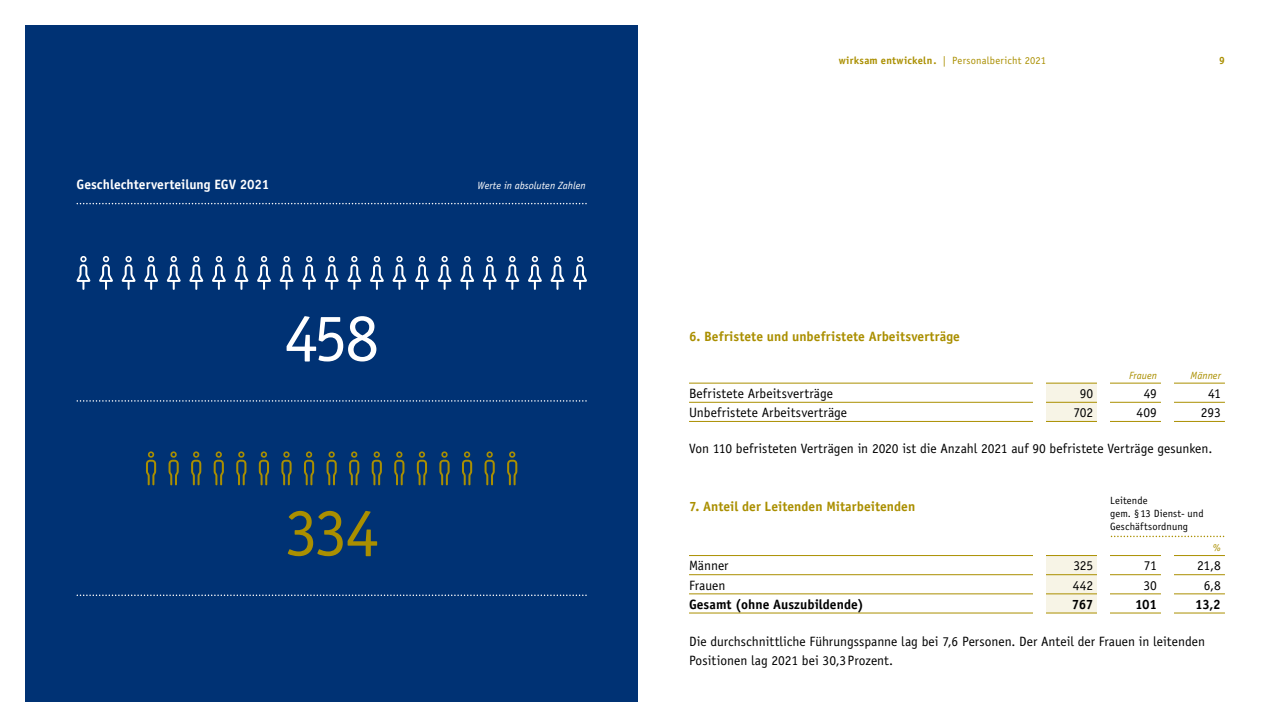
<style>
.page{position:relative;width:1276px;height:728px;background:#fff}
.page>*{position:absolute;margin:0;border:0;box-sizing:border-box;transform-origin:0 0}
.t1{font:67.5px "Officina Sans";color:#fff}
.t2{font:67.5px "Officina Sans";color:#aa8f00}
.t3{font:13.5px/19.2px "Officina Sans";color:#000}
.t4{font:700 13.5px "Officina Sans";letter-spacing:.005em;color:#aa8f00}
.t5{font:700 13.5px "Officina Sans";color:#000}
.t6{font:700 13.5px "Officina Sans";color:#fff}
.t7{font:10.5px/12.8px "Officina Sans";letter-spacing:.01em;color:#000}
.t8{font:10.5px "Officina Sans";letter-spacing:.02em;color:#aa8f00}
.t9{font:italic 10.5px "Officina Sans";color:#fff}
.t10{font:italic 10.5px "Officina Sans";color:#aa8f00}
.t11{font:700 10.5px "Officina Sans";color:#aa8f00}
.s1{font-weight:700}
</style>
<div class="page">
<div style="left:26px;top:26px;width:612px;height:676px;background:#003274"></div>
<div style="left:1046px;top:555px;width:51px;height:57px;background:#f7f4e6"></div>
<div style="left:1046px;top:383px;width:51px;height:38px;background:#f7f4e6"></div>
<hr style="left:689px;top:382px;width:536px;height:1px;background:#aa8f00">
<hr style="left:689px;top:402px;width:536px;height:1px;background:#aa8f00">
<hr style="left:689px;top:421px;width:536px;height:1px;background:#aa8f00">
<hr style="left:689px;top:555px;width:536px;height:1px;background:#aa8f00">
<hr style="left:689px;top:574px;width:536px;height:1px;background:#aa8f00">
<hr style="left:689px;top:593px;width:536px;height:1px;background:#aa8f00">
<hr style="left:689px;top:612px;width:536px;height:1px;background:#aa8f00">
<div style="left:1161px;top:376px;width:13px;height:51px;background:#fff"></div>
<div style="left:1097px;top:376px;width:13px;height:51px;background:#fff"></div>
<div style="left:1033px;top:376px;width:13px;height:51px;background:#fff"></div>
<div style="left:1161px;top:549px;width:13px;height:70px;background:#fff"></div>
<div style="left:1097px;top:549px;width:13px;height:70px;background:#fff"></div>
<div style="left:1033px;top:549px;width:13px;height:70px;background:#fff"></div>
<svg style="left:1111px;top:535px;width:113px;height:1px"></svg>
<svg style="left:77px;top:203px;width:510px;height:1px"></svg>
<svg style="left:77px;top:400px;width:510px;height:1px"></svg>
<svg style="left:77px;top:594px;width:510px;height:1px"></svg>
<svg style="left:99px;top:256px;width:14px;height:33px"></svg>
<svg style="left:77px;top:256px;width:13px;height:33px"></svg>
<svg style="left:122px;top:256px;width:13px;height:33px"></svg>
<svg style="left:144px;top:256px;width:14px;height:33px"></svg>
<svg style="left:167px;top:256px;width:14px;height:33px"></svg>
<svg style="left:212px;top:256px;width:14px;height:33px"></svg>
<svg style="left:189px;top:256px;width:14px;height:33px"></svg>
<svg style="left:234px;top:256px;width:14px;height:33px"></svg>
<svg style="left:257px;top:256px;width:14px;height:33px"></svg>
<svg style="left:280px;top:256px;width:13px;height:33px"></svg>
<svg style="left:325px;top:256px;width:14px;height:33px"></svg>
<svg style="left:302px;top:256px;width:14px;height:33px"></svg>
<svg style="left:347px;top:256px;width:14px;height:33px"></svg>
<svg style="left:370px;top:256px;width:14px;height:33px"></svg>
<svg style="left:392px;top:256px;width:14px;height:33px"></svg>
<svg style="left:438px;top:256px;width:13px;height:33px"></svg>
<svg style="left:415px;top:256px;width:14px;height:33px"></svg>
<svg style="left:460px;top:256px;width:14px;height:33px"></svg>
<svg style="left:483px;top:256px;width:14px;height:33px"></svg>
<svg style="left:505px;top:256px;width:14px;height:33px"></svg>
<svg style="left:550px;top:256px;width:14px;height:33px"></svg>
<svg style="left:528px;top:256px;width:14px;height:33px"></svg>
<svg style="left:573px;top:256px;width:14px;height:33px"></svg>
<svg style="left:146px;top:451px;width:10px;height:34px"></svg>
<svg style="left:168px;top:451px;width:11px;height:34px"></svg>
<svg style="left:191px;top:451px;width:10px;height:34px"></svg>
<svg style="left:214px;top:451px;width:10px;height:34px"></svg>
<svg style="left:236px;top:451px;width:10px;height:34px"></svg>
<svg style="left:259px;top:451px;width:10px;height:34px"></svg>
<svg style="left:281px;top:451px;width:11px;height:34px"></svg>
<svg style="left:304px;top:451px;width:10px;height:34px"></svg>
<svg style="left:326px;top:451px;width:11px;height:34px"></svg>
<svg style="left:349px;top:451px;width:10px;height:34px"></svg>
<svg style="left:372px;top:451px;width:10px;height:34px"></svg>
<svg style="left:394px;top:451px;width:10px;height:34px"></svg>
<svg style="left:417px;top:451px;width:10px;height:34px"></svg>
<svg style="left:439px;top:451px;width:10px;height:34px"></svg>
<svg style="left:462px;top:451px;width:10px;height:34px"></svg>
<svg style="left:484px;top:451px;width:11px;height:34px"></svg>
<svg style="left:507px;top:451px;width:10px;height:34px"></svg>
<p class="t6" style="left:77px;top:176px;width:194px">Geschlechterverteilung EGV 2021</p>
<p class="t9" style="left:477px;top:180px;width:110px">Werte in absoluten Zahlen</p>
<h1 class="t1" style="left:284px;top:298px;width:96px">458</h1>
<h1 class="t2" style="left:284px;top:492px;width:96px">334</h1>
<p class="t8" style="left:838px;top:54px;width:209px"><span class="s1">wirksam entwickeln.</span> | Personalbericht 2021</p>
<p class="t11" style="left:1219px;top:54px;width:7px">9</p>
<p class="t4" style="left:689px;top:327px;width:272px">6. Befristete und unbefristete Arbeitsverträge</p>
<p class="t10" style="left:1129px;top:369px;width:29px">Frauen</p>
<p class="t10" style="left:1190px;top:369px;width:32px">Männer</p>
<p class="t3" style="left:689px;top:383px;width:145px">Befristete Arbeitsverträge</p>
<p class="t3" style="left:1079px;top:383px;width:15px">90</p>
<p class="t3" style="left:1144px;top:383px;width:15px">49</p>
<p class="t3" style="left:1208px;top:383px;width:14px">41</p>
<p class="t3" style="left:689px;top:403px;width:160px">Unbefristete Arbeitsverträge</p>
<p class="t3" style="left:1073px;top:403px;width:21px">702</p>
<p class="t3" style="left:1136px;top:403px;width:22px">409</p>
<p class="t3" style="left:1201px;top:403px;width:21px">293</p>
<p class="t3" style="left:689px;top:439px;width:525px">Von 110 befristeten Verträgen in 2020 ist die Anzahl 2021 auf 90 befristete Verträge gesunken.</p>
<p class="t4" style="left:689px;top:497px;width:228px">7. Anteil der Leitenden Mitarbeitenden</p>
<p class="t7" style="left:1110px;top:494px;width:95px">Leitende<br>gem. §13 Dienst- und<br>Geschäftsordnung</p>
<p class="t10" style="left:1212px;top:541px;width:9px">%</p>
<p class="t3" style="left:689px;top:556px;width:41px">Männer</p>
<p class="t3" style="left:1073px;top:556px;width:21px">325</p>
<p class="t3" style="left:1144px;top:556px;width:15px">71</p>
<p class="t3" style="left:1197px;top:556px;width:25px">21,8</p>
<p class="t3" style="left:689px;top:575px;width:38px">Frauen</p>
<p class="t3" style="left:1072px;top:575px;width:22px">442</p>
<p class="t3" style="left:1143px;top:575px;width:15px">30</p>
<p class="t3" style="left:1203px;top:575px;width:19px">6,8</p>
<p class="t5" style="left:689px;top:595px;width:176px">Gesamt (ohne Auszubildende)</p>
<p class="t5" style="left:1072px;top:595px;width:23px">767</p>
<p class="t5" style="left:1135px;top:595px;width:23px">101</p>
<p class="t5" style="left:1195px;top:595px;width:27px">13,2</p>
<p class="t3" style="left:689px;top:631px;width:517px">Die durchschnittliche Führungsspanne lag bei 7,6 Personen. Der Anteil der Frauen in leitenden<br>Positionen lag 2021 bei 30,3Prozent.</p>
</div>
